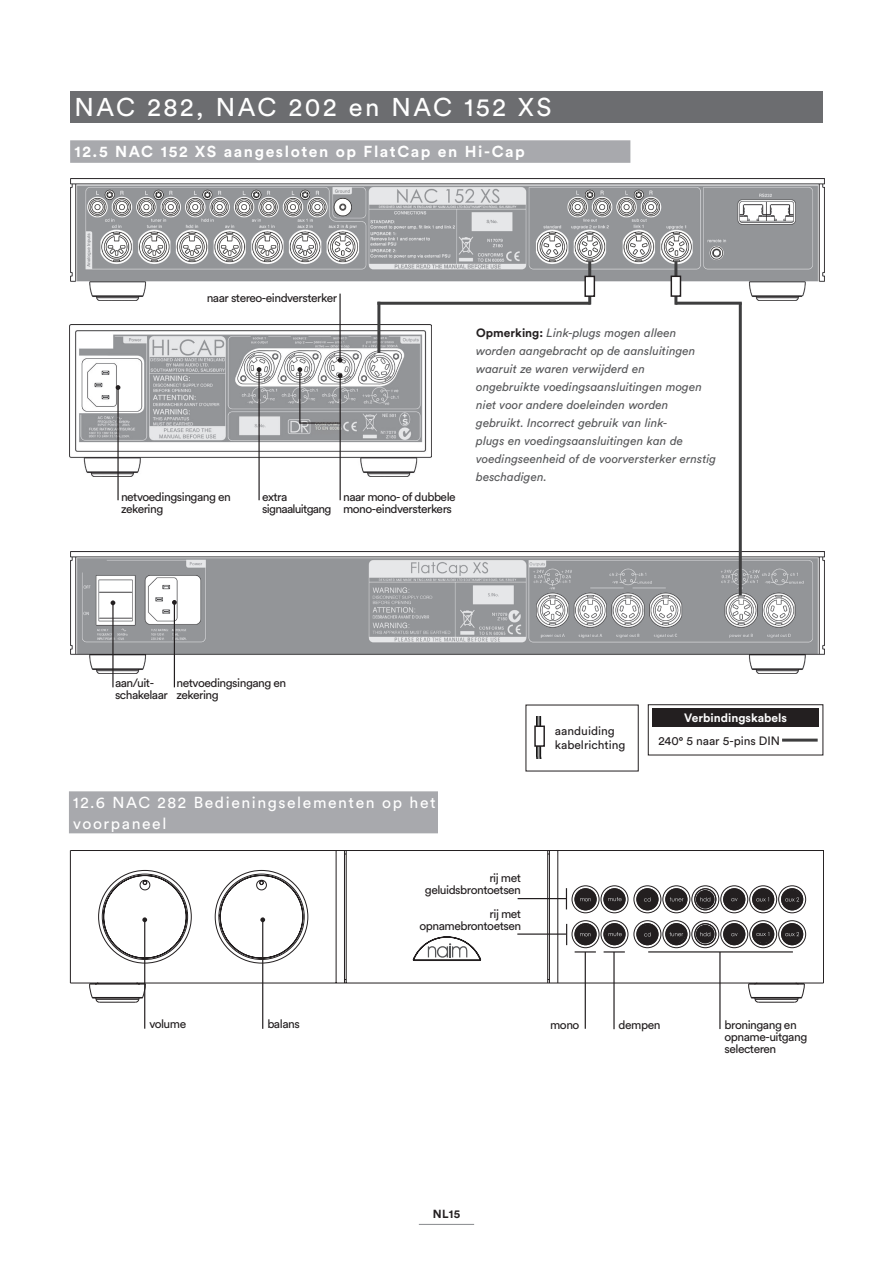
<style>
.page{position:relative;width:893px;height:1263px;background:#fff}
.page>*{position:absolute;margin:0;border:0;box-sizing:border-box;transform-origin:0 0}
.Banner{font:25.5px "Circular Std";letter-spacing:.1em;color:#fff}
.Second_Section_Head{font:15.75px/21px "Circular Std";letter-spacing:.1em;color:#fff}
.Second_Section_Head-2{font:700 15.75px "Circular Std";letter-spacing:.1em;color:#fff}
.Note{font:italic 12px/18px "Circular Std";color:#57585a}
.Diag_Label__L{font:12px/12px "Circular Std";letter-spacing:-.04em;color:#231f20}
.Diag_Label__R{font:12px/12px "Circular Std";letter-spacing:-.04em;color:#231f20;text-align:right}
.Diag_Label__L-2{font:12px/14.4px "Circular Std";color:#231f20}
.Diag_Label__L-3{font:12px/12px "Circular Std";letter-spacing:-.06em;color:#231f20}
.Diag_Label__L-4{font:12px "Circular Std";letter-spacing:-.005em;color:#231f20}
.t1{font:700 12px "Circular Std";color:#fff}
.t2{font:700 11.7px "Circular Std";color:#231f20}
.s1{font-weight:700;font-style:normal;color:#231f20}
</style>
<div class="page">
<hr style="left:419px;top:1224px;width:55px;height:1px;background:#939598">
<img style="left:70px;top:178px;width:754px;height:122px">
<div style="left:70px;top:91px;width:753px;height:32px;background:#6c6d70"></div>
<div style="left:70px;top:140px;width:560px;height:23px;background:#a8a9ad"></div>
<img style="left:70px;top:324px;width:362px;height:153px">
<hr style="left:117px;top:387px;width:2px;height:113px;background:#231f20">
<svg style="left:116px;top:385px;width:4px;height:5px"></svg>
<div style="left:176px;top:291px;width:164px;height:17px;background:#fff"></div>
<hr style="left:339px;top:294px;width:2px;height:66px;background:#231f20">
<svg style="left:338px;top:358px;width:4px;height:5px"></svg>
<hr style="left:299px;top:370px;width:1px;height:53px;background:#231f20">
<svg style="left:297px;top:367px;width:5px;height:5px"></svg>
<hr style="left:340px;top:376px;width:1px;height:124px;background:#231f20">
<svg style="left:338px;top:373px;width:5px;height:5px"></svg>
<hr style="left:300px;top:422px;width:40px;height:2px;background:#231f20">
<hr style="left:258px;top:370px;width:2px;height:130px;background:#231f20">
<svg style="left:257px;top:367px;width:4px;height:5px"></svg>
<hr style="left:377px;top:302px;width:3px;height:51px;background:#3e3e3f">
<hr style="left:377px;top:302px;width:214px;height:3px;background:#3e3e3f">
<img style="left:70px;top:552px;width:754px;height:121px">
<hr style="left:739px;top:303px;width:3px;height:292px;background:#3e3e3f">
<hr style="left:674px;top:261px;width:3px;height:44px;background:#3e3e3f">
<hr style="left:588px;top:261px;width:3px;height:43px;background:#3e3e3f">
<hr style="left:675px;top:302px;width:67px;height:3px;background:#3e3e3f">
<div style="left:671px;top:276px;width:9px;height:20px;background:#fff"></div>
<div style="left:671px;top:276px;width:10px;height:21px;border:1px solid #231f20"></div>
<div style="left:585px;top:276px;width:9px;height:20px;background:#fff"></div>
<div style="left:584px;top:276px;width:11px;height:21px;border:1px solid #231f20"></div>
<hr style="left:174px;top:602px;width:1px;height:85px;background:#231f20">
<svg style="left:172px;top:600px;width:5px;height:5px"></svg>
<hr style="left:112px;top:603px;width:2px;height:84px;background:#231f20">
<svg style="left:111px;top:600px;width:4px;height:5px"></svg>
<div style="left:69px;top:791px;width:369px;height:42px;background:#a8a9ad"></div>
<svg style="left:70px;top:850px;width:754px;height:134px"></svg>
<svg style="left:89px;top:979px;width:716px;height:24px"></svg>
<hr style="left:70px;top:850px;width:1px;height:133px;background:#231f20">
<hr style="left:144px;top:920px;width:1px;height:109px;background:#231f20">
<hr style="left:262px;top:920px;width:1px;height:109px;background:#231f20">
<hr style="left:613px;top:952px;width:2px;height:77px;background:#231f20">
<hr style="left:585px;top:952px;width:1px;height:77px;background:#231f20">
<div style="left:379px;top:872px;width:145px;height:26px;background:#fff"></div>
<hr style="left:719px;top:952px;width:2px;height:77px;background:#231f20">
<svg style="left:142px;top:880px;width:661px;height:81px"></svg>
<img style="left:536px;top:716px;width:6px;height:43px">
<div style="left:535px;top:726px;width:9px;height:20px;background:#fff"></div>
<div style="left:534px;top:725px;width:11px;height:22px;border:1px solid #231f20"></div>
<div style="left:648px;top:704px;width:175px;height:51px;border:1px solid #231f20"></div>
<div style="left:652px;top:708px;width:167px;height:19px;background:#231f20"></div>
<hr style="left:782px;top:739px;width:36px;height:3px;background:#3e3e3f">
<p class="Banner" style="left:74px;top:92px;width:479px">NAC 282, NAC 202 en NAC 152 XS</p>
<p class="Second_Section_Head-2" style="left:74px;top:142px;width:452px">12.5 NAC 152 XS aangesloten op FlatCap en Hi-Cap</p>
<p class="Diag_Label__R" style="left:207px;top:291px;width:132px">naar stereo-eindversterker</p>
<p class="Diag_Label__L" style="left:121px;top:491px;width:111px">netvoedingsingang en zekering</p>
<p class="Diag_Label__L-3" style="left:262px;top:491px;width:71px">extra signaaluitgang</p>
<p class="Diag_Label__L" style="left:343px;top:491px;width:114px">naar mono- of dubbele mono-eindversterkers</p>
<p class="Note" style="left:476px;top:324px;width:242px"><span class="s1">Opmerking:</span> Link-plugs mogen alleen worden aangebracht op de aansluitingen waaruit ze waren verwijderd en<br>ongebruikte voedingsaansluitingen mogen niet voor andere doeleinden worden gebruikt. Incorrect gebruik van link-<br>plugs en voedingsaansluitingen kan de voedingseenheid of de voorversterker ernstig beschadigen.</p>
<p class="Diag_Label__L" style="left:115px;top:677px;width:54px">aan/uit&shy;schakelaar</p>
<p class="Diag_Label__L" style="left:176px;top:676px;width:111px">netvoedingsingang en zekering</p>
<p class="Second_Section_Head" style="left:73px;top:791px;width:364px">12.6 NAC 282 Bedieningselementen op het voorpaneel</p>
<p class="Diag_Label__L-2" style="left:555px;top:723px;width:72px">aanduiding kabelrichting</p>
<p class="t1" style="left:684px;top:710px;width:104px">Verbindingskabels</p>
<p class="Diag_Label__L-4" style="left:658px;top:734px;width:123px">240° 5 naar 5-pins DIN</p>
<p class="Diag_Label__R" style="left:425px;top:872px;width:98px">rij met geluidsbrontoetsen</p>
<p class="Diag_Label__R" style="left:419px;top:907px;width:103px">rij met opnamebrontoetsen</p>
<p class="Diag_Label__L" style="left:149px;top:1018px;width:38px">volume</p>
<p class="Diag_Label__L" style="left:267px;top:1018px;width:34px">balans</p>
<p class="Diag_Label__R" style="left:550px;top:1018px;width:31px">mono</p>
<p class="Diag_Label__L" style="left:619px;top:1018px;width:43px">dempen</p>
<p class="t2" style="left:433px;top:1207px;width:29px">Nl15</p>
<p class="Diag_Label__L" style="left:725px;top:1018px;width:84px">broningang en opname-uitgang selecteren</p>
</div>
